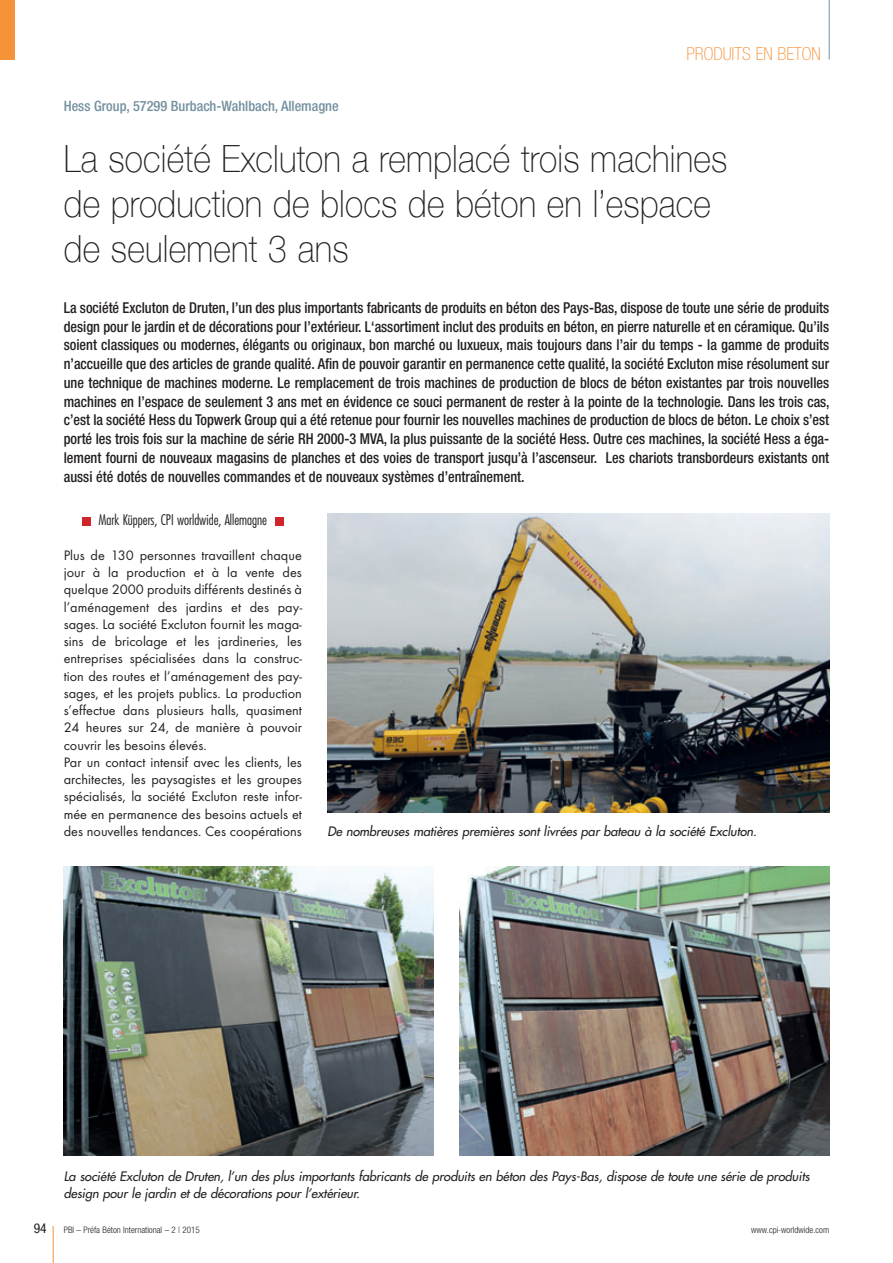
<style>
.page{position:relative;width:893px;height:1263px;background:#fff}
.page>*{position:absolute;margin:0;border:0;box-sizing:border-box;transform-origin:0 0}
.t1{font:100 37.5px/45px "Helvetica Neue";letter-spacing:.005em;color:#231f20;scale:.9 1}
.t2{font:100 condensed 18px "Helvetica Neue";color:#f69238}
.t3{font:500 condensed 15px/18.8px "Helvetica Neue";color:#231f20;text-align:justify;scale:.95 1}
.t4{font:14.25px/17.2px "Futura T";color:#231f20}
.t5{font:500 condensed 14.25px "Helvetica Neue";color:#73909f}
.t6{font:300 condensed 14.25px "Futura";color:#231f20}
.t7{font:condensed 13.5px "Helvetica Neue";color:#231f20}
.t8{font:italic 12.75px/17.2px "Futura";color:#231f20}
.t9{font:300 condensed 9px "Helvetica Neue";color:#231f20}
</style>
<div class="page">
<hr style="left:53px;top:1226px;width:1px;height:37px;background:#f69238">
<hr style="left:829px;top:0;width:1px;height:60px;background:#73909f">
<div style="left:0;top:0;width:15px;height:60px;background:#f69238"></div>
<div style="left:82px;top:517px;width:9px;height:8px;background:#d1232a"></div>
<div style="left:275px;top:517px;width:9px;height:8px;background:#d1232a"></div>
<img style="left:64px;top:866px;width:370px;height:289px">
<img style="left:459px;top:866px;width:370px;height:289px">
<img style="left:327px;top:513px;width:502px;height:299px">
<p class="t5" style="left:64px;top:98px;width:276px">Hess Group, 57299 Burbach-Wahlbach, Allemagne</p>
<p class="t2" style="left:686px;top:43px;width:136px">PRODUITS EN BETON</p>
<h1 class="t1" style="left:64px;top:136px;width:739px">La société Excluton a remplacé trois machines de production de blocs de béton en l’espace de seulement 3 ans</h1>
<p class="t3" style="left:64px;top:298px;width:808px">La société Excluton de Druten, l’un des plus importants fabricants de produits en béton des Pays-Bas, dispose de toute une série de produits design pour le jardin et de décorations pour l’extérieur. L‘assortiment inclut des produits en béton, en pierre naturelle et en céramique. Qu’ils soient classiques ou modernes, élégants ou originaux, bon marché ou luxueux, mais toujours dans l’air du temps - la gamme de produits n’accueille que des articles de grande qualité. Afin de pouvoir garantir en permanence cette qualité, la société Excluton mise résolument sur une technique de machines moderne. Le remplacement de trois machines de production de blocs de béton existantes par trois nouvelles machines en l’espace de seulement 3 ans met en évidence ce souci permanent de rester à la pointe de la technologie. Dans les trois cas, c’est la société Hess du Topwerk Group qui a été retenue pour fournir les nouvelles machines de production de blocs de béton. Le choix s’est porté les trois fois sur la machine de série RH 2000-3 MVA, la plus puissante de la société Hess. Outre ces machines, la société Hess a éga&shy;lement fourni de nouveaux magasins de planches et des voies de transport jusqu’à l’ascenseur. Les chariots transbordeurs existants ont aussi été dotés de nouvelles commandes et de nouveaux systèmes d’entraînement.</p>
<p class="t6" style="left:99px;top:511px;width:170px">Mark Küppers, CPI worldwide, Allemagne</p>
<p class="t4" style="left:64px;top:546px;width:240px">Plus de 130 personnes travaillent chaque jour à la production et à la vente des quelque 2000 produits différents destinés à l’aménagement des jardins et des pay&shy;sages. La société Excluton fournit les maga&shy;sins de bricolage et les jardineries, les entreprises spécialisées dans la construc&shy;tion des routes et l’aménagement des pay&shy;sages, et les projets publics. La production s’effectue dans plusieurs halls, quasiment 24 heures sur 24, de manière à pouvoir couvrir les besoins élevés.<br>Par un contact intensif avec les clients, les architectes, les paysagistes et les groupes spécialisés, la société Excluton reste infor&shy;mée en permanence des besoins actuels et des nouvelles tendances. Ces coopérations</p>
<p class="t8" style="left:327px;top:822px;width:434px">De nombreuses matières premières sont livrées par bateau à la société Excluton.</p>
<p class="t8" style="left:64px;top:1167px;width:750px">La société Excluton de Druten, l’un des plus importants fabricants de produits en béton des Pays-Bas, dispose de toute une série de produits design pour le jardin et de décorations pour l’extérieur.</p>
<p class="t7" style="left:34px;top:1220px;width:14px">94</p>
<p class="t9" style="left:64px;top:1224px;width:138px">PBI – Préfa Béton International – 2 | 2015</p>
<p class="t9" style="left:751px;top:1224px;width:79px">www.cpi-worldwide.com</p>
</div>
